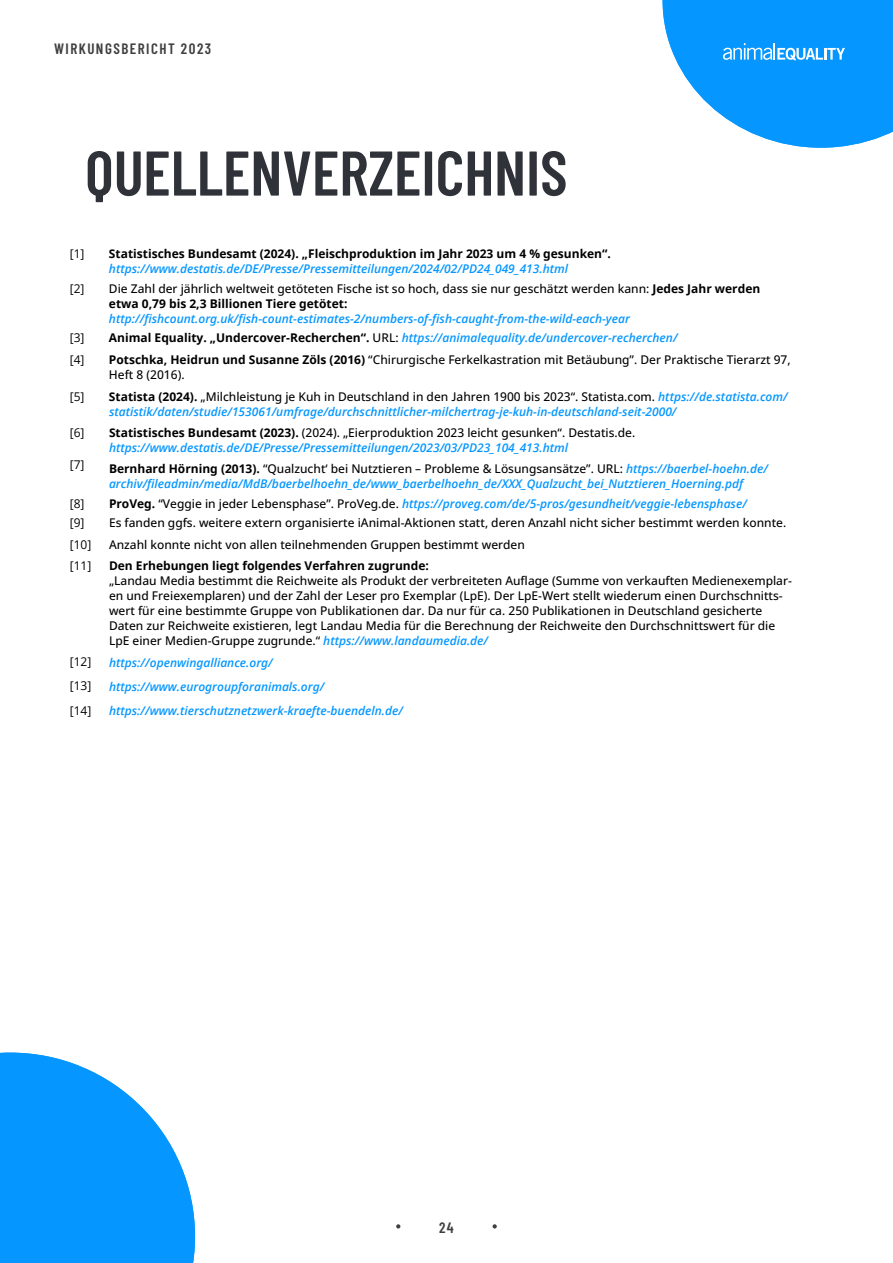
<style>
.page{position:relative;width:893px;height:1263px;background:#fff}
.page>*{position:absolute;margin:0;border:0;box-sizing:border-box;transform-origin:0 0}
.t1{font:600 63px "Barlow Condensed";color:#2f3238}
.t2{font:600 15px "Barlow Condensed";letter-spacing:.1em;color:#3f3f3f}
.t3{font:italic 600 12px/15px "Open Sans";color:#0597ff}
.t4{font:500 12px/15px "Open Sans";color:#000}
.t5{font:700 12px "Open Sans";color:#000}
.t6{font:12px "Open Sans";color:#000}
.s1{font-weight:700}
.s2{font-weight:700;font-style:normal;color:#000}
.s3{font-weight:500;font-style:normal;color:#000}
.s4{font-weight:600;font-style:italic;color:#0597ff}
</style>
<div class="page">
<svg style="left:396px;top:1224px;width:4px;height:4px"></svg>
<svg style="left:493px;top:1224px;width:4px;height:4px"></svg>
<svg style="left:0;top:1052px;width:195px;height:211px"></svg>
<svg style="left:663px;top:0;width:230px;height:148px"></svg>
<p class="t2" style="left:54px;top:38px;width:159px">WIRKUNGSBERICHT 2023</p>
<h1 class="t1" style="left:85px;top:128px;width:484px">QUELLENVERZEICHNIS</h1>
<p class="t6" style="left:70px;top:246px;width:16px">[1]</p>
<p class="t5" style="left:109px;top:245px;width:503px">Statistisches Bundesamt (2024). „Fleischproduktion im Jahr 2023 um 4 % gesunken“.</p>
<p class="t3" style="left:109px;top:261px;width:461px">https://www.destatis.de/DE/Presse/Pressemitteilungen/2024/02/PD24_049_413.html</p>
<p class="t6" style="left:70px;top:281px;width:16px">[2]</p>
<p class="t4" style="left:109px;top:281px;width:653px">Die Zahl der jährlich weltweit getöteten Fische ist so hoch, dass sie nur geschätzt werden kann: <span class="s1">Jedes Jahr werden etwa 0,79 bis 2,3 Billionen Tiere getötet:</span></p>
<p class="t3" style="left:109px;top:311px;width:522px">http://fishcount.org.uk/fish-count-estimates-2/numbers-of-fish-caught-from-the-wild-each-year</p>
<p class="t6" style="left:70px;top:330px;width:16px">[3]</p>
<p class="t3" style="left:109px;top:330px;width:570px"><span class="s2">Animal Equality. „Undercover-Recherchen“.</span> <span class="s3">URL:</span> https://animalequality.de/undercover-recherchen/</p>
<p class="t6" style="left:70px;top:352px;width:16px">[4]</p>
<p class="t4" style="left:109px;top:352px;width:683px"><span class="s1">Potschka, Heidrun und Susanne Zöls (2016)</span> “Chirurgische Ferkelkastration mit Betäubung”. Der Praktische Tierarzt 97,<br>Heft 8 (2016).</p>
<p class="t6" style="left:70px;top:388px;width:16px">[5]</p>
<p class="t3" style="left:109px;top:388px;width:680px"><span class="s2">Statista (2024).</span> <span class="s3">„Milchleistung je Kuh in Deutschland in den Jahren 1900 bis 2023“. Statista.com.</span> https://de.statista.com/ statistik/daten/studie/153061/umfrage/durchschnittlicher-milchertrag-je-kuh-in-deutschland-seit-2000/</p>
<p class="t6" style="left:70px;top:424px;width:16px">[6]</p>
<p class="t3" style="left:109px;top:425px;width:528px"><span class="s2">Statistisches Bundesamt (2023).</span> <span class="s3">(2024). „Eierproduktion 2023 leicht gesunken“. Destatis.de. </span>https://www.destatis.de/DE/Presse/Pressemitteilungen/2023/03/PD23_104_413.html</p>
<p class="t6" style="left:70px;top:456px;width:16px">[7]</p>
<p class="t3" style="left:109px;top:461px;width:660px"><span class="s2">Bernhard Hörning (2013).</span> <span class="s3">“Qualzucht‘ bei Nutztieren – Probleme &amp; Lösungsansätze”. URL:</span> https://baerbel-hoehn.de/ archiv/fileadmin/media/MdB/baerbelhoehn_de/www_baerbelhoehn_de/XXX_Qualzucht_bei_Nutztieren_Hoerning.pdf</p>
<p class="t6" style="left:70px;top:495px;width:16px">[8]</p>
<p class="t3" style="left:109px;top:496px;width:639px"><span class="s2">ProVeg.</span> <span class="s3">“Veggie in jeder Lebensphase”. ProVeg.de.</span> https://proveg.com/de/5-pros/gesundheit/veggie-lebensphase/</p>
<p class="t6" style="left:70px;top:515px;width:16px">[9]</p>
<p class="t4" style="left:109px;top:515px;width:679px">Es fanden ggfs. weitere extern organisierte iAnimal-Aktionen statt, deren Anzahl nicht sicher bestimmt werden konnte.</p>
<p class="t6" style="left:70px;top:536px;width:23px">[10]</p>
<p class="t4" style="left:109px;top:536px;width:417px">Anzahl konnte nicht von allen teilnehmenden Gruppen bestimmt werden</p>
<p class="t6" style="left:70px;top:557px;width:23px">[11]</p>
<p class="t5" style="left:109px;top:557px;width:321px">Den Erhebungen liegt folgendes Verfahren zugrunde:</p>
<p class="t4" style="left:109px;top:573px;width:684px">„Landau Media bestimmt die Reichweite als Produkt der verbreiteten Auflage (Summe von verkauften Medienexemplar&shy;en und Freiexemplaren) und der Zahl der Leser pro Exemplar (LpE). Der LpE-Wert stellt wiederum einen Durchschnitts&shy;wert für eine bestimmte Gruppe von Publikationen dar. Da nur für ca. 250 Publikationen in Deutschland gesicherte Daten zur Reichweite existieren, legt Landau Media für die Berechnung der Reichweite den Durchschnittswert für die LpE einer Medien-Gruppe zugrunde.“ <span class="s4">https://www.landaumedia.de/</span></p>
<p class="t6" style="left:70px;top:654px;width:23px">[12]</p>
<p class="t3" style="left:109px;top:655px;width:165px">https://openwingalliance.org/</p>
<p class="t6" style="left:70px;top:678px;width:23px">[13]</p>
<p class="t3" style="left:109px;top:679px;width:217px">https://www.eurogroupforanimals.org/</p>
<p class="t6" style="left:70px;top:702px;width:23px">[14]</p>
<p class="t3" style="left:109px;top:703px;width:295px">https://www.tierschutznetzwerk-kraefte-buendeln.de/</p>
<p class="t2" style="left:439px;top:1216px;width:16px">24</p>
</div>
